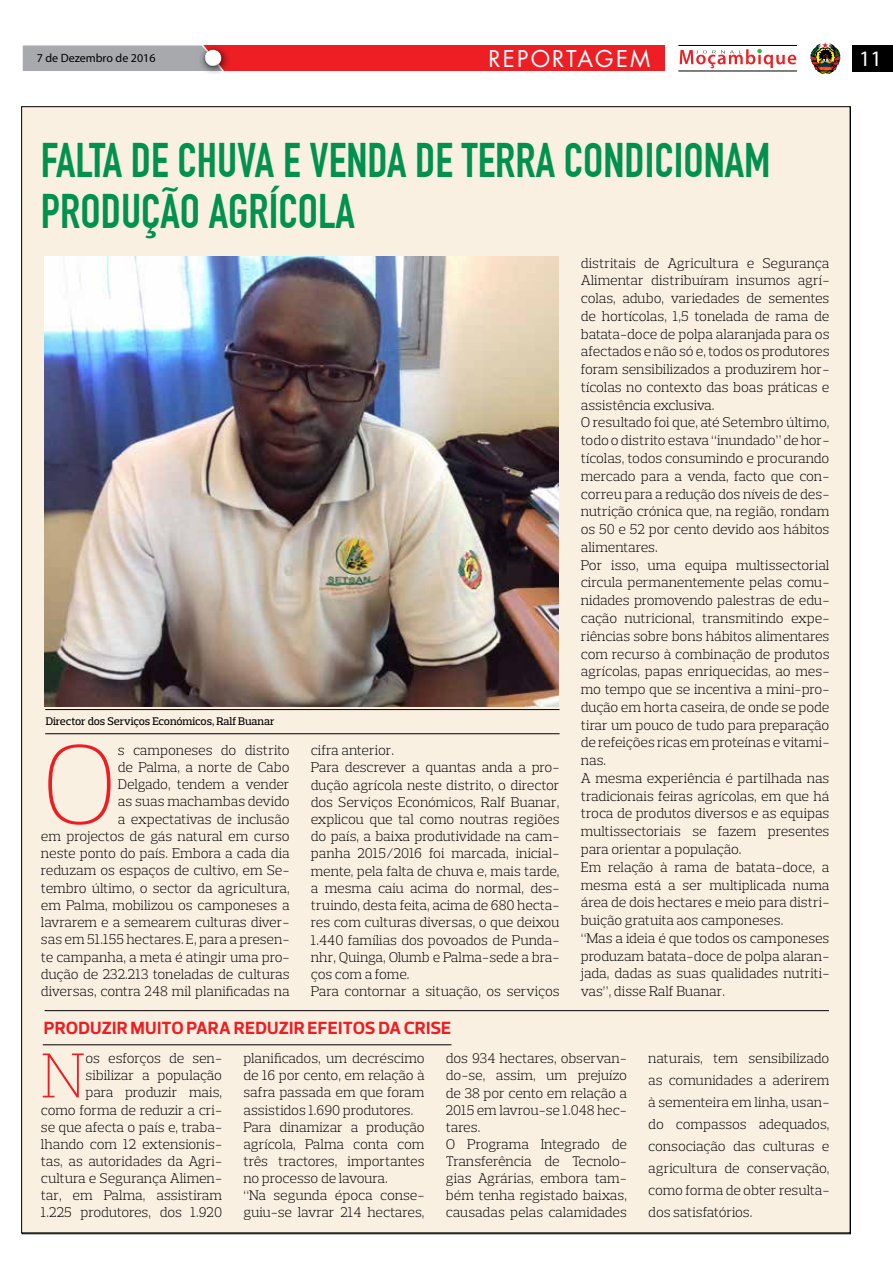
<style>
.page{position:relative;width:893px;height:1263px;background:#fff}
.page>*{position:absolute;margin:0;border:0;box-sizing:border-box;transform-origin:0 0}
.t1{font:200 114.9px "Prelo Slab";color:#ed1d24}
.t2{font:200 64.5px "Prelo Slab";color:#ed1d24}
.t3{font:700 47.55px/50.6px "DIN Condensed";color:#00914d}
.t4{font:22.5px "Futura";letter-spacing:.1em;color:#fff}
.t5{font:22.2px "Myriad Pro";color:#fff}
.t6{font:700 18px "Prelo";letter-spacing:.015em;color:#ed1d24}
.t7{font:300 14.25px/17.7px "Prelo Slab";letter-spacing:-.01em;color:#000}
.t8{font:12px "Myriad Pro";color:#000}
.t9{font:500 11.25px "Prelo Slab";letter-spacing:-.01em;color:#000}
</style>
<div class="page">
<div style="left:22px;top:107px;width:828px;height:1126px;background:#faf0e1"></div>
<div style="left:23px;top:45px;width:642px;height:26px;background:#ed1f24"></div>
<div style="left:22px;top:45px;width:176px;height:26px;background:#a7a9ac"></div>
<div style="left:852px;top:45px;width:41px;height:26px;background:#000"></div>
<div style="left:798px;top:31px;width:55px;height:55px;background:#fff"></div>
<svg style="left:810px;top:42px;width:30px;height:32px"></svg>
<div style="left:198px;top:44px;width:33px;height:32px;background:#000;opacity:.75"></div>
<div style="left:203px;top:49px;width:19px;height:14px;background:#fff;opacity:.75"></div>
<div style="left:203px;top:52px;width:19px;height:17px;background:#000;opacity:.75"></div>
<hr style="left:678px;top:71px;width:119px;height:1px;background:#000">
<hr style="left:678px;top:45px;width:119px;height:1px;background:#000">
<svg style="left:680px;top:49px;width:116px;height:19px"></svg>
<img style="left:44px;top:257px;width:515px;height:449px">
<hr style="left:45px;top:1010px;width:784px;height:1px;background:#000">
<hr style="left:43px;top:1044px;width:408px;height:1px;background:#000">
<hr style="left:45px;top:709px;width:515px;height:1px;background:#000">
<hr style="left:45px;top:733px;width:515px;height:1px;background:#000">
<p class="t8" style="left:37px;top:51px;width:120px">7 de Dezembro de 2016</p>
<h3 class="t4" style="left:488px;top:43px;width:164px">REPORTAGEM</h3>
<h3 class="t5" style="left:859px;top:45px;width:24px">11</h3>
<h3 class="t3" style="left:41px;top:136px;width:731px">FALTA DE CHUVA E VENDA DE TERRA CONDICIONAM<br>PRODUÇÃO AGRÍCOLA</h3>
<p class="t9" style="left:46px;top:714px;width:230px">Director dos Serviços Económicos, Ralf Buanar</p>
<h1 class="t1" style="left:41px;top:714px;width:78px">O</h1>
<p class="t7" style="left:41px;top:742px;width:250px;line-height:17.2px;text-align:right">s camponeses do distrito<br>de Palma, a norte de Cabo<br>Delgado, tendem a vender<br>as suas machambas devido<br>a expectativas de inclusão<br>em projectos de gás natural em curso neste ponto do país. Embora a cada dia reduzam os espaços de cultivo, em Se&shy;tembro último, o sector da agricultura, em Palma, mobilizou os camponeses a lavrarem e a semearem culturas diver&shy;sas em 51.155 hectares. E, para a presen&shy;te campanha, a meta é atingir uma pro&shy;dução de 232.213 toneladas de culturas diversas, contra 248 mil planificadas na</p>
<p class="t7" style="left:311px;top:742px;width:250px;line-height:17.2px">cifra anterior.<br>Para descrever a quantas anda a pro&shy;dução agrícola neste distrito, o director dos Serviços Económicos, Ralf Buanar, explicou que tal como noutras regiões do país, a baixa produtividade na cam&shy;panha 2015/2016 foi marcada, inicial&shy;mente, pela falta de chuva e, mais tarde, a mesma caiu acima do normal, des&shy;truindo, desta feita, acima de 680 hecta&shy;res com culturas diversas, o que deixou 1.440 famílias dos povoados de Punda&shy;nhr, Quinga, Olumb e Palma-sede a bra&shy;ços com a fome.<br>Para contornar a situação, os serviços</p>
<p class="t6" style="left:44px;top:1017px;width:409px">PRODUZIR MUITO PARA REDUZIR EFEITOS DA CRISE</p>
<p class="t7" style="left:581px;top:254px;width:250px">distritais de Agricultura e Segurança Alimentar distribuíram insumos agrí&shy;colas, adubo, variedades de sementes de hortícolas, 1,5 tonelada de rama de batata-doce de polpa alaranjada para os afectados e não só e, todos os produtores foram sensibilizados a produzirem hor&shy;tícolas no contexto das boas práticas e assistência exclusiva.<br>O resultado foi que, até Setembro último, todo o distrito estava “inundado” de hor&shy;tícolas, todos consumindo e procurando mercado para a venda, facto que con&shy;correu para a redução dos níveis de des&shy;nutrição crónica que, na região, rondam os 50 e 52 por cento devido aos hábitos alimentares.<br>Por isso, uma equipa multissectorial circula permanentemente pelas comu&shy;nidades promovendo palestras de edu&shy;cação nutricional, transmitindo expe&shy;riências sobre bons hábitos alimentares com recurso à combinação de produtos agrícolas, papas enriquecidas, ao mes&shy;mo tempo que se incentiva a mini-pro&shy;dução em horta caseira, de onde se pode tirar um pouco de tudo para preparação de refeições ricas em proteínas e vitami&shy;nas.<br>A mesma experiência é partilhada nas tradicionais feiras agrícolas, em que há troca de produtos diversos e as equipas multissectoriais se fazem presentes para orientar a população.<br>Em relação à rama de batata-doce, a mesma está a ser multiplicada numa área de dois hectares e meio para distri&shy;buição gratuita aos camponeses.<br>“Mas a ideia é que todos os camponeses produzam batata-doce de polpa alaran&shy;jada, dadas as suas qualidades nutriti&shy;vas”, disse Ralf Buanar.</p>
<p class="t7" style="left:41px;top:1050px;width:183px;line-height:17.1px;text-align:right">os esforços de sen&shy;sibilizar a população<br>para produzir mais,<br>como forma de reduzir a cri&shy;se que afecta o país e, traba&shy;lhando com 12 extensionis&shy;tas, as autoridades da Agri&shy;cultura e Segurança Alimen&shy;tar, em Palma, assistiram<br>1.225 produtores, dos 1.920</p>
<p class="t7" style="left:243px;top:1050px;width:183px;line-height:17.1px">planificados, um decréscimo de 16 por cento, em relação à safra passada em que foram assistidos 1.690 produtores.<br>Para dinamizar a produção agrícola, Palma conta com três tractores, importantes no processo de lavoura.<br>“Na segunda época conse&shy;guiu-se lavrar 214 hectares,</p>
<p class="t7" style="left:446px;top:1050px;width:183px;line-height:17.1px">dos 934 hectares, observan&shy;do-se, assim, um prejuízo de 38 por cento em relação a<br>2015 em lavrou-se 1.048 hec&shy;tares.<br>O Programa Integrado de<br>Transferência de Tecnolo&shy;gias Agrárias, embora tam&shy;bém tenha registado baixas, causadas pelas calamidades</p>
<p class="t7" style="left:648px;top:1047px;width:183px;line-height:22px;text-align:justify">naturais, tem sensibilizado as comunidades a aderirem à sementeira em linha, usan&shy;do compassos adequados, consociação das culturas e agricultura de conservação, como forma de obter resulta&shy;dos satisfatórios.</p>
<h2 class="t2" style="left:41px;top:1036px;width:46px">N</h2>
</div>
